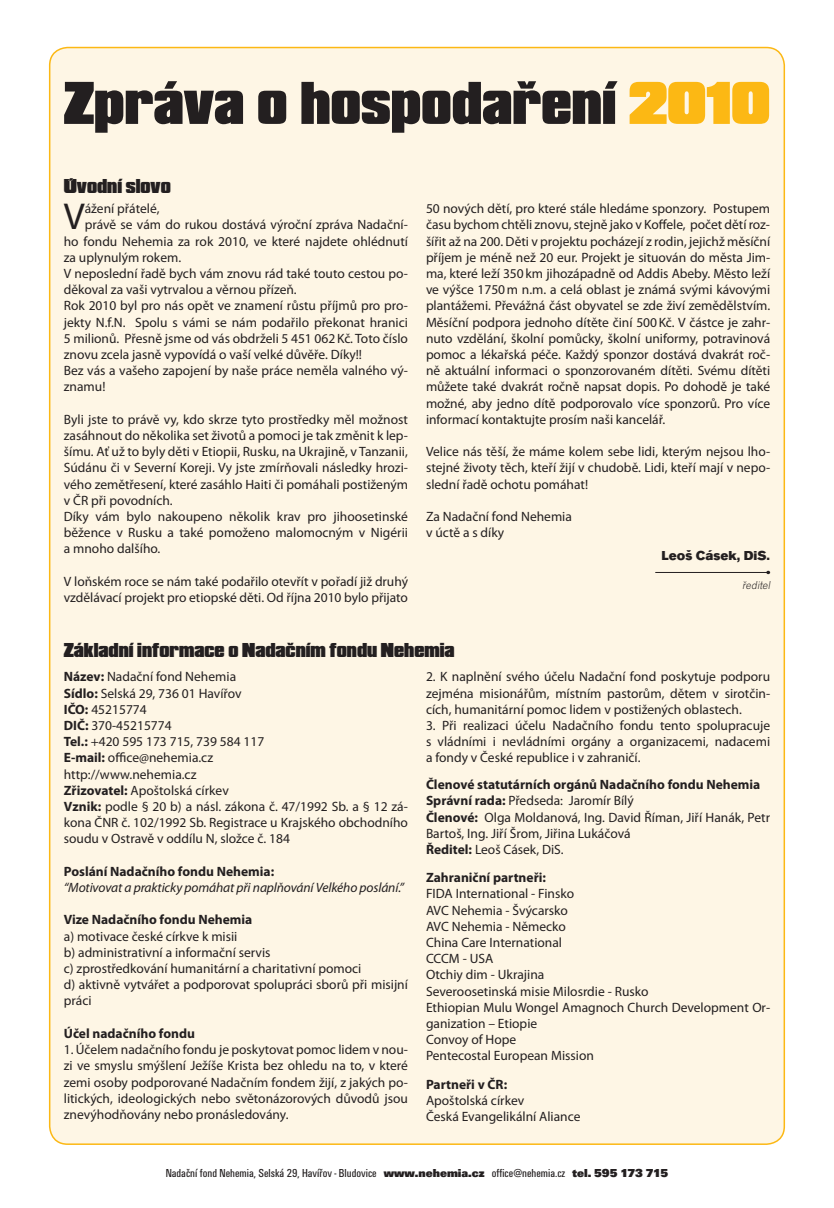
<style>
.page{position:relative;width:834px;height:1208px;background:#fff}
.page>*{position:absolute;margin:0;border:0;box-sizing:border-box;transform-origin:0 0}
.t1{font:63px "Compacta POT Blac";color:#231f20}
.t2{font:37.5px "Myriad Pro";color:#231f20}
.t3{font:21px "Compacta POT Blac";color:#231f20}
.t4{font:13.5px/16.2px "Myriad Pro";color:#231f20}
.t5{font:700 13.5px "Myriad Pro";color:#231f20}
.t6{font:italic 13.5px "Myriad Pro";letter-spacing:-.01em;color:#231f20}
.t7{font:900 13.5px "Accius TOT";color:#231f20}
.t8{font:condensed 12px "U001 DOT";color:#231f20}
.t9{font:italic 300 12px "Accius TOT";color:#231f20}
.s1{color:#fcb814}
.s2{font-weight:700}
.s3{font-family:"U001 DOT Ultr";font-weight:700;font-stretch:normal}
</style>
<div class="page">
<div style="left:50px;top:48px;width:734px;height:1096px;background:#fef6e5;border-radius:18px"></div>
<hr style="left:655px;top:572px;width:112px;height:1px;background:#231f20">
<h1 class="t1" style="left:64px;top:72px;width:707px">Zpráva o hospodaření <span class="s1">2010</span></h1>
<h3 class="t3" style="left:64px;top:175px;width:108px">Úvodní slovo</h3>
<h2 class="t2" style="left:64px;top:194px;width:22px">V</h2>
<p class="t4" style="left:85px;top:200px;width:76px">ážení přátelé,</p>
<p class="t4" style="left:85px;top:216px;width:324px">právě se vám do rukou dostává výroční zpráva Nadační-</p>
<p class="t4" style="left:64px;top:233px;width:345px">ho fondu Nehemia za rok 2010, ve které najdete ohlédnutí</p>
<p class="t4" style="left:64px;top:249px;width:119px">za uplynulým rokem.</p>
<p class="t4" style="left:64px;top:265px;width:345px">V neposlední řadě bych vám znovu rád také touto cestou po-</p>
<p class="t4" style="left:64px;top:281px;width:234px">děkoval za vaši vytrvalou a věrnou přízeň.</p>
<p class="t4" style="left:64px;top:297px;width:345px">Rok 2010 byl pro nás opět ve znamení růstu příjmů pro pro-</p>
<p class="t4" style="left:64px;top:314px;width:345px">jekty N.f.N. Spolu s vámi se nám podařilo překonat hranici</p>
<p class="t4" style="left:64px;top:330px;width:345px">5 milionů. Přesně jsme od vás obdrželi 5 451 062Kč. Toto číslo</p>
<p class="t4" style="left:64px;top:346px;width:300px">znovu zcela jasně vypovídá o vaší velké důvěře. Díky!!</p>
<p class="t4" style="left:64px;top:362px;width:345px">Bez vás a vašeho zapojení by naše práce neměla valného vý-</p>
<p class="t4" style="left:64px;top:378px;width:43px">znamu!</p>
<p class="t4" style="left:64px;top:411px;width:345px">Byli jste to právě vy, kdo skrze tyto prostředky měl možnost zasáhnout do několika set životů a pomoci je tak změnit k lep&shy;šímu. Ať už to byly děti v Etiopii, Rusku, na Ukrajině, v Tanzanii, Súdánu či v Severní Koreji. Vy jste zmírňovali následky hrozi&shy;vého zemětřesení, které zasáhlo Haiti či pomáhali postiženým v ČR při povodních.<br>Díky vám bylo nakoupeno několik krav pro jihoosetinské běžence v Rusku a také pomoženo malomocným v Nigérii a mnoho dalšího.</p>
<p class="t4" style="left:64px;top:573px;width:345px">V loňském roce se nám také podařilo otevřít v pořadí již druhý vzdělávací projekt pro etiopské děti. Od října 2010 bylo přijato</p>
<p class="t4" style="left:426px;top:200px;width:345px;text-align:justify">50 nových dětí, pro které stále hledáme sponzory. Postupem času bychom chtěli znovu, stejně jako v Koffele, počet dětí roz&shy;šířit až na 200. Děti v projektu pocházejí z rodin, jejichž měsíční příjem je méně než 20 eur. Projekt je situován do města Jim&shy;ma, které leží 350km jihozápadně od Addis Abeby. Město leží ve výšce 1750m n.m. a celá oblast je známá svými kávovými plantážemi. Převážná část obyvatel se zde živí zemědělstvím.<br>Měsíční podpora jednoho dítěte činí 500Kč. V částce je zahr&shy;nuto vzdělání, školní pomůcky, školní uniformy, potravinová pomoc a lékařská péče. Každý sponzor dostává dvakrát roč&shy;ně aktuální informaci o sponzorovaném dítěti. Svému dítěti můžete také dvakrát ročně napsat dopis. Po dohodě je také možné, aby jedno dítě podporovalo více sponzorů. Pro více informací kontaktujte prosím naši kancelář.</p>
<p class="t4" style="left:426px;top:443px;width:345px;text-align:justify">Velice nás těší, že máme kolem sebe lidi, kterým nejsou lho&shy;stejné životy těch, kteří žijí v chudobě. Lidi, kteří mají v nepo&shy;slední řadě ochotu pomáhat!</p>
<p class="t4" style="left:426px;top:508px;width:147px">Za Nadační fond Nehemia v úctě a s díky</p>
<p class="t7" style="left:661px;top:547px;width:110px">Leoš Cásek, DiS.</p>
<p class="t9" style="left:742px;top:578px;width:32px">ředitel</p>
<h3 class="t3" style="left:64px;top:639px;width:392px">Základní informace o Nadačním fondu Nehemia</h3>
<p class="t4" style="left:64px;top:668px;width:345px"><span class="s2">Název:</span> Nadační fond Nehemia<br><span class="s2">Sídlo:</span> Selská 29, 736 01 Havířov<br><span class="s2">IČO:</span> 45215774<br><span class="s2">DIČ:</span> 370-45215774<br><span class="s2">Tel.:</span> +420 595 173 715, 739 584 117<br><span class="s2">E-mail:</span> office@nehemia.cz<br>http://www.nehemia.cz<br><span class="s2">Zřizovatel:</span> Apoštolská církev<br><span class="s2">Vznik:</span> podle § 20 b) a násl. zákona č. 47/1992 Sb. a § 12 zá&shy;kona ČNR č. 102/1992 Sb. Registrace u Krajského obchodního soudu v Ostravě v oddílu N, složce č. 184</p>
<p class="t5" style="left:64px;top:862px;width:212px">Poslání Nadačního fondu Nehemia:</p>
<p class="t6" style="left:64px;top:879px;width:342px">“Motivovat a prakticky pomáhat při naplňování Velkého poslání.”</p>
<p class="t5" style="left:64px;top:911px;width:190px">Vize Nadačního fondu Nehemia</p>
<p class="t4" style="left:64px;top:927px;width:345px">a) motivace české církve k misii<br>b) administrativní a informační servis<br>c) zprostředkování humanitární a charitativní pomoci<br>d) aktivně vytvářet a podporovat spolupráci sborů při misijní práci</p>
<p class="t5" style="left:64px;top:1024px;width:133px">Účel nadačního fondu</p>
<p class="t4" style="left:64px;top:1041px;width:345px;text-align:justify">1. Účelem nadačního fondu je poskytovat pomoc lidem v nou&shy;zi ve smyslu smýšlení Ježíše Krista bez ohledu na to, v které zemi osoby podporované Nadačním fondem žijí, z jakých po&shy;litických, ideologických nebo světonázorových důvodů jsou znevýhodňovány nebo pronásledovány.</p>
<p class="t4" style="left:426px;top:668px;width:345px;text-align:justify">2. K naplnění svého účelu Nadační fond poskytuje podporu zejména misionářům, místním pastorům, dětem v sirotčin&shy;cích, humanitární pomoc lidem v postižených oblastech.</p>
<p class="t4" style="left:426px;top:717px;width:345px;text-align:justify">3. Při realizaci účelu Nadačního fondu tento spolupracuje s vládními i nevládními orgány a organizacemi, nadacemi a fondy v České republice i v zahraničí.</p>
<p class="t4" style="left:426px;top:776px;width:345px"><span class="s2">Členové statutárních orgánů Nadačního fondu Nehemia Správní rada:</span> Předseda: Jaromír Bílý<br><span class="s2">Členové:</span> Olga Moldanová, Ing. David Říman, Jiří Hanák, Petr Bartoš, Ing. Jiří Šrom, Jiřina Lukáčová<br><span class="s2">Ředitel:</span> Leoš Cásek, DiS.</p>
<p class="t5" style="left:426px;top:868px;width:121px">Zahraniční partneři:</p>
<p class="t4" style="left:426px;top:885px;width:345px">FIDA International - Finsko<br>AVC Nehemia - Švýcarsko<br>AVC Nehemia - Německo<br>China Care International<br>CCCM - USA<br>Otchiy dim - Ukrajina<br>Severoosetinská misie Milosrdie - Rusko<br>Ethiopian Mulu Wongel Amagnoch Church Development Or&shy;ganization – Etiopie<br>Convoy of Hope<br>Pentecostal European Mission</p>
<p class="t5" style="left:426px;top:1075px;width:83px">Partneři v ČR:</p>
<p class="t4" style="left:426px;top:1092px;width:156px">Apoštolská církev<br>Česká Evangelikální Aliance</p>
<p class="t8" style="left:166px;top:1166px;width:504px">Nadační fond Nehemia, Selská 29, Havířov - Bludovice <span class="s3">www.nehemia.cz</span> office@nehemia.cz <span class="s3">tel. 595 173 715</span></p>
</div>
